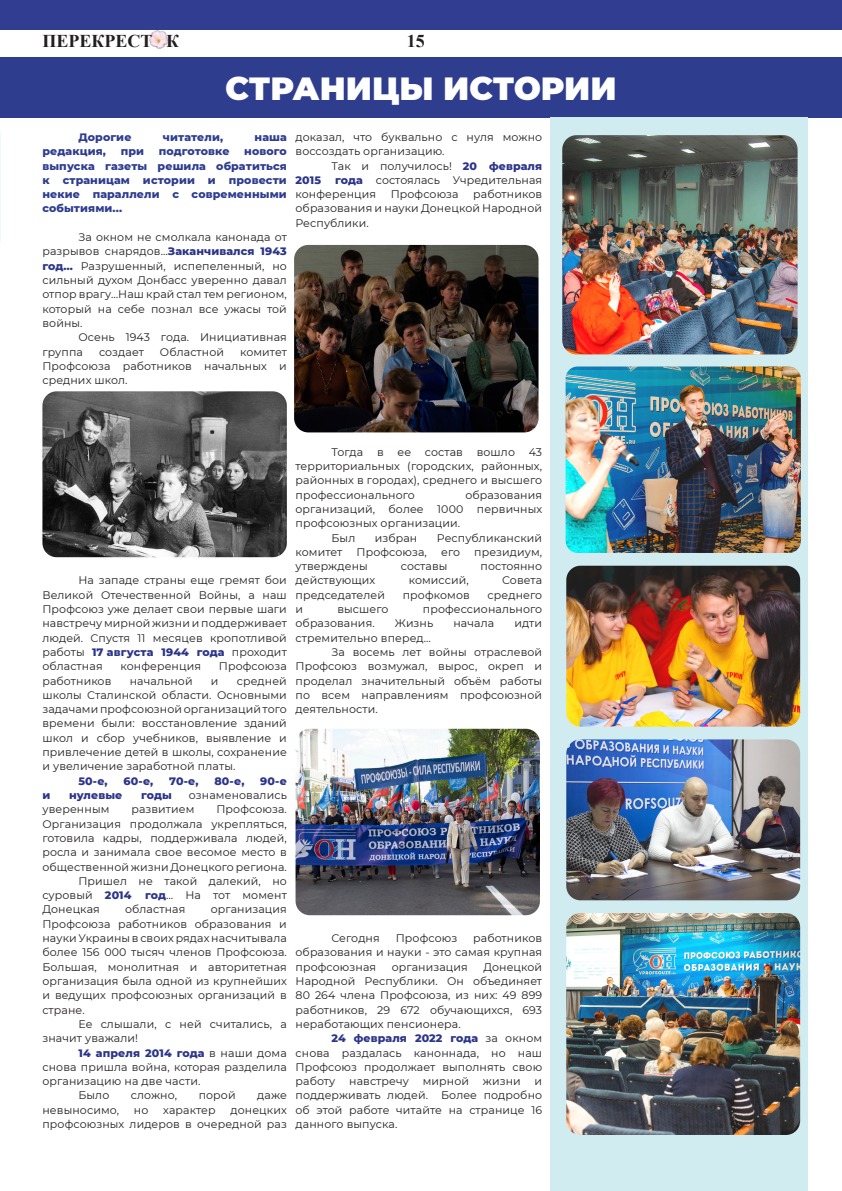
<style>
.page{position:relative;width:842px;height:1191px;background:#fff}
.page>*{position:absolute;margin:0;border:0;box-sizing:border-box;transform-origin:0 0}
.t1{font:900 32px "Montserrat";color:#fff}
.t2{font:700 18px "Times New Roman";color:#231f20}
.Стиль_абзаца_2{font:11px/14.3px "Montserrat";letter-spacing:.01em;color:#231f20;text-align:justify}
.Стиль_абзаца_2-2{font:800 11px/14.3px "Montserrat";letter-spacing:.01em;color:#2f3d90;text-align:justify}
.Стиль_абзаца_2-3{font:800 11px "Montserrat";letter-spacing:.01em;color:#2c3589}
.s1{font-weight:800;color:#2c3589}
</style>
<div class="page">
<div style="left:0;top:0;width:842px;height:30px;background:#313d90"></div>
<div style="left:0;top:57px;width:842px;height:61px;background:#2f3d8f"></div>
<img style="left:42px;top:391px;width:245px;height:166px">
<img style="left:296px;top:729px;width:244px;height:186px">
<img style="left:294px;top:245px;width:244px;height:187px">
<img style="left:149px;top:30px;width:19px;height:19px">
<div style="left:551px;top:118px;width:257px;height:1073px;background:#d1ecf0"></div>
<img style="left:562px;top:135px;width:235px;height:219px">
<img style="left:566px;top:566px;width:234px;height:160px">
<img style="left:566px;top:739px;width:234px;height:161px">
<img style="left:566px;top:913px;width:234px;height:222px">
<img style="left:566px;top:366px;width:235px;height:187px">
<p class="t2" style="left:42px;top:28px;width:138px">ПЕРЕКРЕСТОК</p>
<p class="t2" style="left:407px;top:28px;width:19px">15</p>
<p class="t1" style="left:225px;top:65px;width:393px">СТРАНИЦЫ ИСТОРИИ</p>
<p class="Стиль_абзаца_2-2" style="left:78px;top:129px;width:55px">Дорогие</p>
<p class="Стиль_абзаца_2-2" style="left:163px;top:129px;width:62px">читатели,</p>
<p class="Стиль_абзаца_2-2" style="left:254px;top:129px;width:34px">наша</p>
<p class="Стиль_абзаца_2-2" style="left:42px;top:144px;width:65px">редакция,</p>
<p class="Стиль_абзаца_2-2" style="left:121px;top:144px;width:25px">при</p>
<p class="Стиль_абзаца_2-2" style="left:159px;top:144px;width:72px">подготовке</p>
<p class="Стиль_абзаца_2-2" style="left:42px;top:144px;width:246px;text-indent:202px">нового выпуска газеты решила обратиться к страницам истории и провести некие параллели с современными событиями...</p>
<p class="Стиль_абзаца_2" style="left:42px;top:230px;width:246px;text-indent:36px">За окном не смолкала канонада от разрывов снарядов…<span class="s1">Заканчивался 1943 год…</span> Разрушенный, испепеленный, но сильный духом Донбасс уверенно давал отпор врагу…Наш край стал тем регионом, который на себе познал все ужасы той войны.</p>
<p class="Стиль_абзаца_2" style="left:42px;top:330px;width:246px;text-indent:36px">Осень 1943 года. Инициативная группа</p>
<p class="Стиль_абзаца_2" style="left:99px;top:344px;width:46px">создает</p>
<p class="Стиль_абзаца_2" style="left:160px;top:344px;width:66px">Областной</p>
<p class="Стиль_абзаца_2" style="left:42px;top:344px;width:246px;text-indent:198px">комитет Профсоюза работников начальных и средних школ.</p>
<p class="Стиль_абзаца_2" style="left:296px;top:129px;width:248px">доказал, что буквально с нуля можно воссоздать организацию.</p>
<p class="Стиль_абзаца_2" style="left:332px;top:158px;width:212px">Так и получилось! <span class="s1">20 февраля</span></p>
<p class="Стиль_абзаца_2-3" style="left:296px;top:172px;width:27px">2015</p>
<p class="Стиль_абзаца_2" style="left:296px;top:172px;width:248px;text-indent:40px"><span class="s1">года</span> состоялась Учредительная конференция</p>
<p class="Стиль_абзаца_2" style="left:296px;top:187px;width:248px;text-indent:178px">работников образования и науки Донецкой Народной Республики.</p>
<p class="Стиль_абзаца_2" style="left:391px;top:187px;width:69px">Профсоюза</p>
<p class="Стиль_абзаца_2" style="left:42px;top:573px;width:246px;text-indent:36px">На западе страны еще гремят бои Великой Отечественной Войны, а наш Профсоюз уже делает свои первые шаги навстречу мирной жизни и поддерживает людей. Спустя 11 месяцев кропотливой работы <span class="s1">17 августа 1944 года</span> проходит областная</p>
<p class="Стиль_абзаца_2" style="left:120px;top:659px;width:82px">конференция</p>
<p class="Стиль_абзаца_2" style="left:219px;top:659px;width:69px">Профсоюза</p>
<p class="Стиль_абзаца_2" style="left:42px;top:673px;width:71px">работников</p>
<p class="Стиль_абзаца_2" style="left:130px;top:673px;width:64px">начальной</p>
<p class="Стиль_абзаца_2" style="left:211px;top:673px;width:9px">и</p>
<p class="Стиль_абзаца_2" style="left:42px;top:673px;width:246px;text-indent:194px">средней школы Сталинской области. Основными задачами профсоюзной организаций того времени были: восстановление зданий школ и сбор учебников, выявление и привлечение детей в школы, сохранение и увеличение заработной платы.</p>
<p class="Стиль_абзаца_2-3" style="left:78px;top:772px;width:31px">50-е,</p>
<p class="Стиль_абзаца_2-3" style="left:124px;top:772px;width:31px">60-е,</p>
<p class="Стиль_абзаца_2-3" style="left:169px;top:772px;width:31px">70-е,</p>
<p class="Стиль_абзаца_2-3" style="left:214px;top:772px;width:31px">80-е,</p>
<p class="Стиль_абзаца_2-3" style="left:260px;top:772px;width:28px">90-е</p>
<p class="Стиль_абзаца_2-3" style="left:42px;top:787px;width:9px">и</p>
<p class="Стиль_абзаца_2-3" style="left:69px;top:787px;width:55px">нулевые</p>
<p class="Стиль_абзаца_2-3" style="left:141px;top:787px;width:32px">годы</p>
<p class="Стиль_абзаца_2" style="left:189px;top:787px;width:100px">ознаменовались</p>
<p class="Стиль_абзаца_2" style="left:42px;top:802px;width:69px">уверенным</p>
<p class="Стиль_абзаца_2" style="left:131px;top:802px;width:65px">развитием</p>
<p class="Стиль_абзаца_2" style="left:42px;top:802px;width:246px;text-indent:174px">Профсоюза.<br>Организация продолжала укрепляться, готовила кадры, поддерживала людей, росла и занимала свое весомое место в общественной жизни Донецкого региона.</p>
<p class="Стиль_абзаца_2" style="left:42px;top:873px;width:246px;text-indent:36px">Пришел не такой далекий, но суровый <span class="s1">2014 год</span>… На тот момент Донецкая</p>
<p class="Стиль_абзаца_2" style="left:125px;top:902px;width:62px">областная</p>
<p class="Стиль_абзаца_2" style="left:42px;top:902px;width:246px;text-indent:168px">организация Профсоюза работников образования и науки Украины в своих рядах насчитывала более 156 000 тысяч членов Профсоюза.<br>Большая, монолитная и авторитетная организация была одной из крупнейших и ведущих профсоюзных организаций в стране.</p>
<p class="Стиль_абзаца_2" style="left:42px;top:1016px;width:246px;text-indent:36px">Ее слышали, с ней считались, а значит уважали!</p>
<p class="Стиль_абзаца_2" style="left:42px;top:1045px;width:246px;text-indent:36px"><span class="s1">14 апреля 2014 года</span> в наши дома снова пришла война, которая разделила организацию на две части.</p>
<p class="Стиль_абзаца_2" style="left:78px;top:1088px;width:32px">Было</p>
<p class="Стиль_абзаца_2" style="left:131px;top:1088px;width:48px">сложно,</p>
<p class="Стиль_абзаца_2" style="left:199px;top:1088px;width:38px">порой</p>
<p class="Стиль_абзаца_2" style="left:257px;top:1088px;width:31px">даже</p>
<p class="Стиль_абзаца_2" style="left:42px;top:1102px;width:78px">невыносимо,</p>
<p class="Стиль_абзаца_2" style="left:134px;top:1102px;width:16px">но</p>
<p class="Стиль_абзаца_2" style="left:163px;top:1102px;width:54px">характер</p>
<p class="Стиль_абзаца_2" style="left:42px;top:1102px;width:246px;text-align:right">донецких<br>профсоюзных лидеров в очередной раз</p>
<p class="Стиль_абзаца_2" style="left:296px;top:444px;width:248px;text-indent:36px">Тогда в ее состав вошло 43 территориальных (городских, районных, районных в городах), среднего и высшего профессионального</p>
<p class="Стиль_абзаца_2" style="left:296px;top:487px;width:248px;text-indent:170px">образования организаций, более 1000 первичных профсоюзных организации.</p>
<p class="Стиль_абзаца_2" style="left:332px;top:530px;width:25px">Был</p>
<p class="Стиль_абзаца_2" style="left:375px;top:530px;width:44px">избран</p>
<p class="Стиль_абзаца_2" style="left:437px;top:530px;width:107px">Республиканский</p>
<p class="Стиль_абзаца_2" style="left:296px;top:544px;width:48px">комитет</p>
<p class="Стиль_абзаца_2" style="left:356px;top:544px;width:72px">Профсоюза,</p>
<p class="Стиль_абзаца_2" style="left:441px;top:544px;width:20px">его</p>
<p class="Стиль_абзаца_2" style="left:474px;top:544px;width:69px">президиум,</p>
<p class="Стиль_абзаца_2" style="left:296px;top:558px;width:74px">утверждены</p>
<p class="Стиль_абзаца_2" style="left:401px;top:558px;width:48px">составы</p>
<p class="Стиль_абзаца_2" style="left:481px;top:558px;width:63px">постоянно</p>
<p class="Стиль_абзаца_2" style="left:296px;top:573px;width:81px">действующих</p>
<p class="Стиль_абзаца_2" style="left:409px;top:573px;width:62px">комиссий,</p>
<p class="Стиль_абзаца_2" style="left:502px;top:573px;width:42px">Совета</p>
<p class="Стиль_абзаца_2" style="left:296px;top:587px;width:91px">председателей</p>
<p class="Стиль_абзаца_2" style="left:403px;top:587px;width:69px">профкомов</p>
<p class="Стиль_абзаца_2" style="left:488px;top:587px;width:56px">среднего</p>
<p class="Стиль_абзаца_2" style="left:296px;top:601px;width:9px">и</p>
<p class="Стиль_абзаца_2" style="left:337px;top:601px;width:53px">высшего</p>
<p class="Стиль_абзаца_2" style="left:423px;top:601px;width:121px">профессионального</p>
<p class="Стиль_абзаца_2" style="left:296px;top:616px;width:81px">образования.</p>
<p class="Стиль_абзаца_2" style="left:395px;top:616px;width:40px">Жизнь</p>
<p class="Стиль_абзаца_2" style="left:453px;top:616px;width:42px">начала</p>
<p class="Стиль_абзаца_2" style="left:514px;top:616px;width:29px">идти</p>
<p class="Стиль_абзаца_2" style="left:296px;top:630px;width:137px">стремительно вперед…</p>
<p class="Стиль_абзаца_2" style="left:296px;top:644px;width:248px;text-indent:36px">За восемь лет войны отраслевой Профсоюз возмужал, вырос, окреп и проделал значительный объём работы по всем направлениям профсоюзной деятельности.</p>
<p class="Стиль_абзаца_2" style="left:296px;top:930px;width:248px;text-indent:178px">работников образования и науки - это самая крупная профсоюзная</p>
<p class="Стиль_абзаца_2" style="left:332px;top:930px;width:50px">Сегодня</p>
<p class="Стиль_абзаца_2" style="left:396px;top:930px;width:63px">Профсоюз</p>
<p class="Стиль_абзаца_2" style="left:296px;top:959px;width:248px;text-indent:188px">Донецкой Народной Республики. Он объединяет 80 264 члена Профсоюза, из них: 49 899 работников, 29 672 обучающихся, 693 неработающих пенсионера.</p>
<p class="Стиль_абзаца_2" style="left:296px;top:1030px;width:248px;text-indent:36px"><span class="s1">24 февраля 2022 года</span> за окном снова раздалась каноннада, но наш Профсоюз продолжает выполнять свою работу</p>
<p class="Стиль_абзаца_2" style="left:392px;top:959px;width:78px">организация</p>
<p class="Стиль_абзаца_2" style="left:349px;top:1073px;width:61px">навстречу</p>
<p class="Стиль_абзаца_2" style="left:423px;top:1073px;width:48px">мирной</p>
<p class="Стиль_абзаца_2" style="left:483px;top:1073px;width:39px">жизни</p>
<p class="Стиль_абзаца_2" style="left:296px;top:1073px;width:248px;text-indent:239px">и поддерживать людей. Более подробно об этой работе читайте на странице 16 данного выпуска.</p>
</div>
